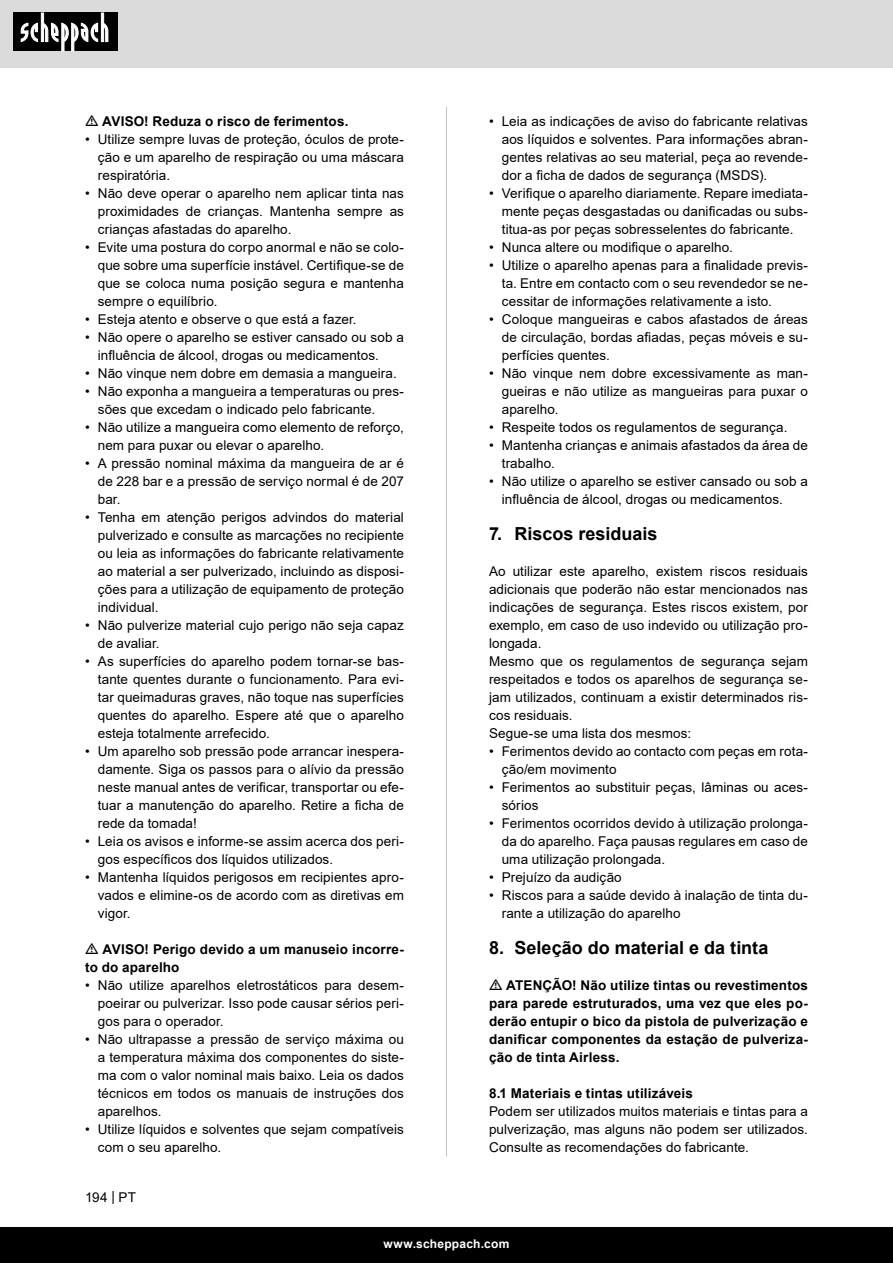
<style>
.page{position:relative;width:893px;height:1263px;background:#fff}
.page>*{position:absolute;margin:0;border:0;box-sizing:border-box;transform-origin:0 0}
.t1{font:700 18px "Arial";color:#000}
.t2{font:13.5px/18px "Arial";letter-spacing:.005em;color:#000;text-align:justify}
.t3{font:700 13.5px/18px "Arial";letter-spacing:.015em;color:#000;text-align:justify}
.t4{font:700 12px "Arial";letter-spacing:.02em;color:#fff}
</style>
<div class="page">
<div style="left:0;top:0;width:893px;height:67px;background:#dbdbdb"></div>
<div style="left:0;top:1227px;width:893px;height:36px;background:#000"></div>
<div style="left:13px;top:13px;width:105px;height:38px;background:#000"></div>
<svg style="left:21px;top:13px;width:87px;height:38px"></svg>
<hr style="left:446px;top:106px;width:1px;height:1051px;background:#c7c7c7">
<p class="t3" style="left:102px;top:112px;width:248px">AVISO! Reduza o risco de ferimentos.</p>
<p class="t2" style="left:98px;top:130px;width:308px;text-indent:-13px">• Utilize sempre luvas de proteção, óculos de prote&shy;ção e um aparelho de respiração ou uma máscara respiratória.</p>
<p class="t2" style="left:98px;top:184px;width:308px;text-indent:-13px">• Não deve operar o aparelho nem aplicar tinta nas proximidades de crianças. Mantenha sempre as crianças afastadas do aparelho.</p>
<p class="t2" style="left:98px;top:238px;width:308px;text-indent:-13px">• Evite uma postura do corpo anormal e não se colo&shy;que sobre uma superfície instável. Certifique-se de que se coloca numa posição segura e mantenha sempre o equilíbrio.</p>
<p class="t2" style="left:85px;top:310px;width:273px">• Esteja atento e observe o que está a fazer.</p>
<p class="t2" style="left:98px;top:328px;width:308px;text-indent:-13px">• Não opere o aparelho se estiver cansado ou sob a influência de álcool, drogas ou medicamentos.</p>
<p class="t2" style="left:85px;top:364px;width:313px">• Não vinque nem dobre em demasia a mangueira.</p>
<p class="t2" style="left:98px;top:382px;width:308px;text-indent:-13px">• Não exponha a mangueira a temperaturas ou pres&shy;sões que excedam o indicado pelo fabricante.</p>
<p class="t2" style="left:98px;top:418px;width:308px;text-indent:-13px">• Não utilize a mangueira como elemento de reforço, nem para puxar ou elevar o aparelho.</p>
<p class="t2" style="left:98px;top:454px;width:308px;text-indent:-13px">• A pressão nominal máxima da mangueira de ar é de 228 bar e a pressão de serviço normal é de 207 bar.</p>
<p class="t2" style="left:98px;top:508px;width:308px;text-indent:-13px">• Tenha em atenção perigos advindos do material pulverizado e consulte as marcações no recipiente ou leia as informações do fabricante relativamente ao material a ser pulverizado, incluindo as disposi&shy;ções para a utilização de equipamento de proteção individual.</p>
<p class="t2" style="left:98px;top:616px;width:308px;text-indent:-13px">• Não pulverize material cujo perigo não seja capaz de avaliar.</p>
<p class="t2" style="left:98px;top:652px;width:308px;text-indent:-13px">• As superfícies do aparelho podem tornar-se bas&shy;tante quentes durante o funcionamento. Para evi&shy;tar queimaduras graves, não toque nas superfícies quentes do aparelho. Espere até que o aparelho esteja totalmente arrefecido.</p>
<p class="t2" style="left:98px;top:742px;width:308px;text-indent:-13px">• Um aparelho sob pressão pode arrancar inespera&shy;damente. Siga os passos para o alívio da pressão neste manual antes de verificar, transportar ou efe&shy;tuar a manutenção do aparelho. Retire a ficha de rede da tomada!</p>
<p class="t2" style="left:98px;top:832px;width:308px;text-indent:-13px">• Leia os avisos e informe-se assim acerca dos peri&shy;gos específicos dos líquidos utilizados.</p>
<p class="t2" style="left:98px;top:868px;width:308px;text-indent:-13px">• Mantenha líquidos perigosos em recipientes apro&shy;vados e elimine-os de acordo com as diretivas em vigor.</p>
<p class="t3" style="left:85px;top:940px;width:320px;text-indent:18px">AVISO! Perigo devido a um manuseio incorre&shy;to do aparelho</p>
<p class="t2" style="left:98px;top:976px;width:308px;text-indent:-13px">• Não utilize aparelhos eletrostáticos para desem&shy;poeirar ou pulverizar. Isso pode causar sérios peri&shy;gos para o operador.</p>
<p class="t2" style="left:98px;top:1030px;width:308px;text-indent:-13px">• Não ultrapasse a pressão de serviço máxima ou a temperatura máxima dos componentes do siste&shy;ma com o valor nominal mais baixo. Leia os dados técnicos em todos os manuais de instruções dos aparelhos.</p>
<p class="t2" style="left:98px;top:1120px;width:308px;text-indent:-13px">• Utilize líquidos e solventes que sejam compatíveis com o seu aparelho.</p>
<p class="t2" style="left:85px;top:1188px;width:52px">194 | PT</p>
<p class="t2" style="left:502px;top:112px;width:308px;text-indent:-13px">• Leia as indicações de aviso do fabricante relativas aos líquidos e solventes. Para informações abran&shy;gentes relativas ao seu material, peça ao revende&shy;dor a ficha de dados de segurança (MSDS).</p>
<p class="t2" style="left:502px;top:184px;width:308px;text-indent:-13px">• Verifique o aparelho diariamente. Repare imediata&shy;mente peças desgastadas ou danificadas ou subs&shy;titua-as por peças sobresselentes do fabricante.</p>
<p class="t2" style="left:489px;top:238px;width:245px">• Nunca altere ou modifique o aparelho.</p>
<p class="t2" style="left:502px;top:256px;width:308px;text-indent:-13px">• Utilize o aparelho apenas para a finalidade previs&shy;ta. Entre em contacto com o seu revendedor se ne&shy;cessitar de informações relativamente a isto.</p>
<p class="t2" style="left:502px;top:310px;width:308px;text-indent:-13px">• Coloque mangueiras e cabos afastados de áreas de circulação, bordas afiadas, peças móveis e su&shy;perfícies quentes.</p>
<p class="t2" style="left:502px;top:364px;width:308px;text-indent:-13px">• Não vinque nem dobre excessivamente as man&shy;gueiras e não utilize as mangueiras para puxar o aparelho.</p>
<p class="t2" style="left:489px;top:418px;width:300px">• Respeite todos os regulamentos de segurança.</p>
<p class="t2" style="left:502px;top:436px;width:308px;text-indent:-13px">• Mantenha crianças e animais afastados da área de trabalho.</p>
<p class="t2" style="left:502px;top:472px;width:308px;text-indent:-13px">• Não utilize o aparelho se estiver cansado ou sob a influência de álcool, drogas ou medicamentos.</p>
<p class="t1" style="left:489px;top:521px;width:170px">7. Riscos residuais</p>
<p class="t2" style="left:489px;top:562px;width:320px">Ao utilizar este aparelho, existem riscos residuais adicionais que poderão não estar mencionados nas indicações de segurança. Estes riscos existem, por exemplo, em caso de uso indevido ou utilização pro&shy;longada.</p>
<p class="t2" style="left:489px;top:652px;width:320px">Mesmo que os regulamentos de segurança sejam respeitados e todos os aparelhos de segurança se&shy;jam utilizados, continuam a existir determinados ris&shy;cos residuais.</p>
<p class="t2" style="left:489px;top:724px;width:204px">Segue-se uma lista dos mesmos:</p>
<p class="t2" style="left:502px;top:742px;width:308px;text-indent:-13px">• Ferimentos devido ao contacto com peças em rota&shy;ção/em movimento</p>
<p class="t2" style="left:502px;top:778px;width:308px;text-indent:-13px">• Ferimentos ao substituir peças, lâminas ou aces&shy;sórios</p>
<p class="t2" style="left:502px;top:814px;width:308px;text-indent:-13px">• Ferimentos ocorridos devido à utilização prolonga&shy;da do aparelho. Faça pausas regulares em caso de uma utilização prolongada.</p>
<p class="t2" style="left:489px;top:868px;width:134px">• Prejuízo da audição</p>
<p class="t2" style="left:502px;top:886px;width:308px;text-indent:-13px">• Riscos para a saúde devido à inalação de tinta du&shy;rante a utilização do aparelho</p>
<p class="t1" style="left:489px;top:935px;width:281px">8. Seleção do material e da tinta</p>
<p class="t3" style="left:489px;top:976px;width:320px;text-indent:17px">ATENÇÃO! Não utilize tintas ou revestimentos para parede estruturados, uma vez que eles po&shy;derão entupir o bico da pistola de pulverização e danificar componentes da estação de pulveriza&shy;ção de tinta Airless.</p>
<p class="t3" style="left:489px;top:1084px;width:205px">8.1 Materiais e tintas utilizáveis</p>
<p class="t2" style="left:489px;top:1102px;width:320px">Podem ser utilizados muitos materiais e tintas para a pulverização, mas alguns não podem ser utilizados.<br>Consulte as recomendações do fabricante.</p>
<p class="t4" style="left:384px;top:1235px;width:127px">www.scheppach.com</p>
</div>
